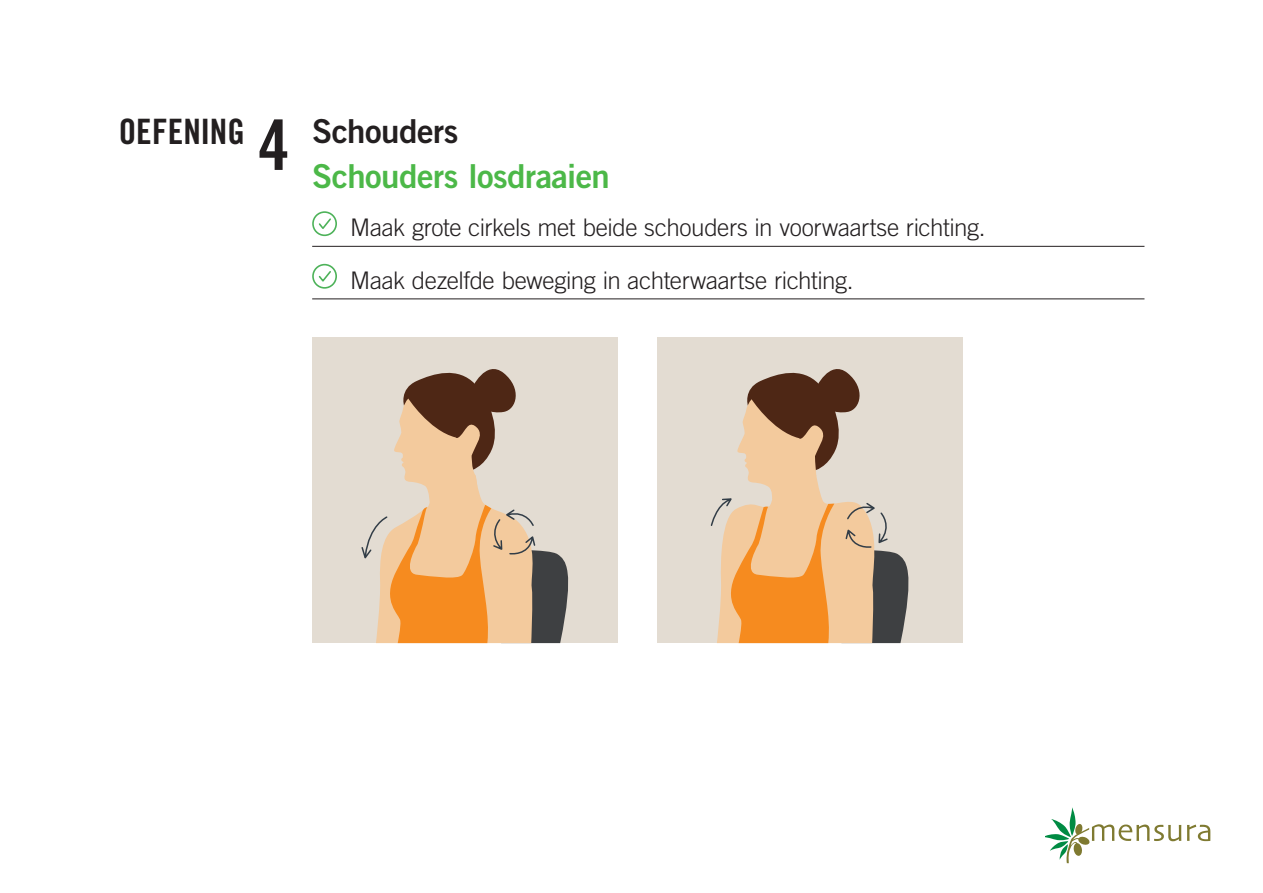
<style>
.page{position:relative;width:1263px;height:893px;background:#fff}
.page>*{position:absolute;margin:0;border:0;box-sizing:border-box;transform-origin:0 0}
.t1{font:69.9px "Trade Gothic LT Std Bd Cn 20";color:#231f20}
.t2{font:34.95px "Trade Gothic LT Std Bd Cn 20";color:#231f20}
.t3{font:33px "Trade Gothic LT Std Bd 2";letter-spacing:-.015em;color:#4cb848}
.t4{font:33px "Trade Gothic LT Std Bd 2";letter-spacing:-.015em;color:#231f20}
.t5{font:300 24.15px/52.5px "Trade Gothic LT Std";letter-spacing:-.02em;color:#231f20}
</style>
<div class="page">
<svg style="left:1187px;top:824px;width:23px;height:17px"></svg>
<svg style="left:1046px;top:807px;width:135px;height:56px"></svg>
<div style="left:312px;top:338px;width:305px;height:305px;background:#e3dcd2"></div>
<div style="left:657px;top:338px;width:305px;height:305px;background:#e3dcd2"></div>
<svg style="left:361px;top:369px;width:208px;height:274px"></svg>
<svg style="left:710px;top:369px;width:199px;height:274px"></svg>
<hr style="left:312px;top:246px;width:833px;height:1px;background:#231f20">
<hr style="left:312px;top:298px;width:833px;height:1px;background:#231f20">
<svg style="left:312px;top:211px;width:25px;height:26px"></svg>
<svg style="left:312px;top:263px;width:25px;height:26px"></svg>
<h2 class="t2" style="left:119px;top:110px;width:127px">OEFENING</h2>
<h1 class="t1" style="left:258px;top:102px;width:33px">4</h1>
<h3 class="t4" style="left:312px;top:111px;width:148px">Schouders</h3>
<h3 class="t3" style="left:312px;top:156px;width:299px">Schouders losdraaien</h3>
<p class="t5" style="left:350px;top:201px;width:637px">Maak grote cirkels met beide schouders in voorwaartse richting.<br>Maak dezelfde beweging in achterwaartse richting.</p>
</div>
